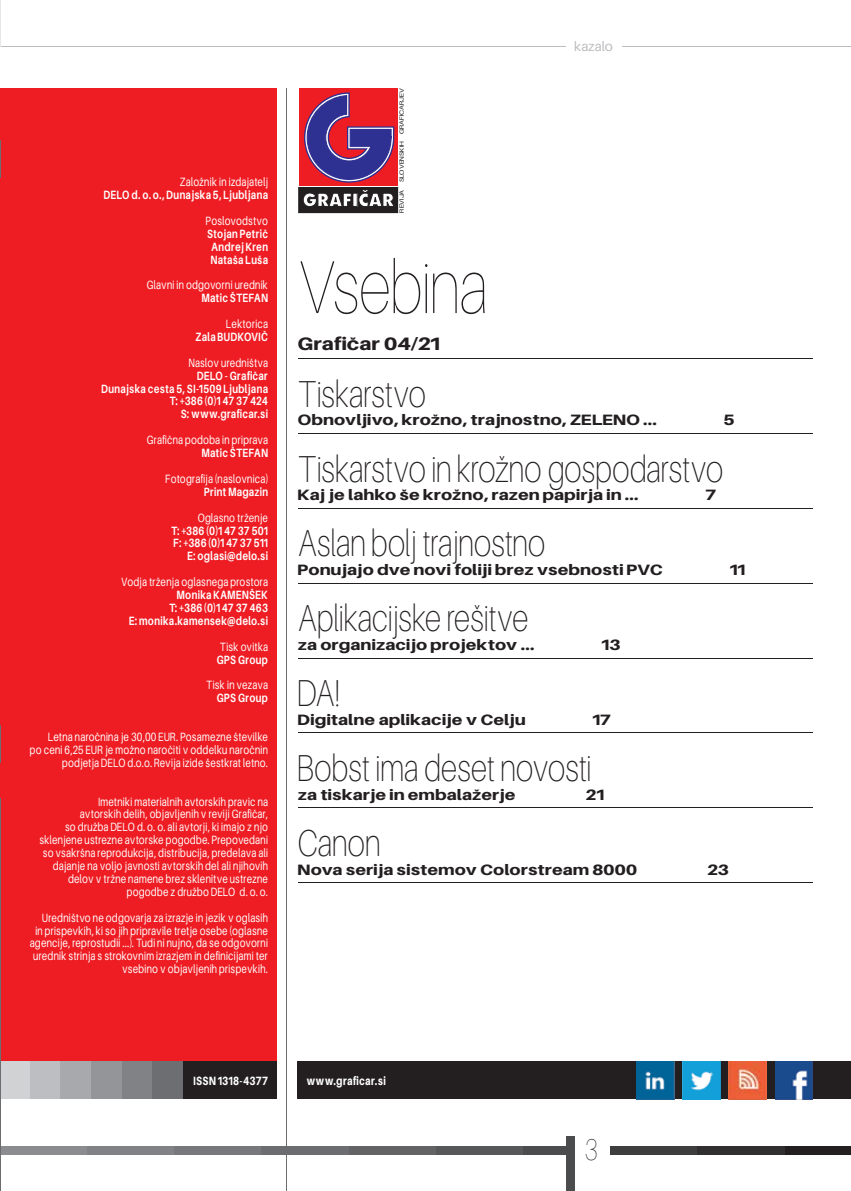
<style>
.page{position:relative;width:851px;height:1191px;background:#fff}
.page>*{position:absolute;margin:0;border:0;box-sizing:border-box;transform-origin:0 0}
.t1{font:200 condensed 75px "Aileron";letter-spacing:-.005em;color:#231f20}
.t2{font:100 condensed 37.5px "Aileron";letter-spacing:-.005em;color:#231f20}
.t3{font:200 30px "Aileron";color:#231f20;scale:.8 1}
.t4{font:800 expanded 18px "Aileron";color:#231f20}
.t5{font:800 expanded 15px "Aileron";letter-spacing:.015em;color:#231f20}
.t6{font:13.5px "Aileron";letter-spacing:.005em;color:#bcbdc0}
.t7{font:condensed 12px/12.9px "Aileron";letter-spacing:.015em;color:#fff;text-align:right}
.t8{font:700 condensed 12px/12.9px "Aileron";letter-spacing:.02em;color:#fff;text-align:right}
.t9{font:800 condensed 12px "Aileron";letter-spacing:.015em;color:#fff}
.t10{font:6.15px "Aileron";color:#231f20;scale:1.2 1}
</style>
<div class="page">
<div style="left:0;top:1146px;width:87px;height:8px;background:#8a8c8f"></div>
<div style="left:87px;top:1146px;width:87px;height:8px;background:#808285"></div>
<div style="left:174px;top:1146px;width:87px;height:8px;background:#76787b"></div>
<div style="left:261px;top:1146px;width:88px;height:8px;background:#6c6d70"></div>
<div style="left:349px;top:1146px;width:87px;height:8px;background:#636366"></div>
<div style="left:436px;top:1146px;width:87px;height:8px;background:#57585a"></div>
<div style="left:523px;top:1146px;width:43px;height:8px;background:#4b4c4d"></div>
<div style="left:610px;top:1146px;width:87px;height:8px;background:#3e3e3f"></div>
<div style="left:697px;top:1146px;width:87px;height:8px;background:#312f30"></div>
<div style="left:784px;top:1146px;width:66px;height:8px;background:#231f20"></div>
<div style="left:566px;top:1136px;width:8px;height:55px;background:#4b4c4d"></div>
<hr style="left:0;top:47px;width:850px;height:1px;background:#bcbdc0">
<div style="left:0;top:88px;width:276px;height:1011px;background:#ee1d23"></div>
<div style="left:0;top:1061px;width:276px;height:38px;background:#231f20"></div>
<hr style="left:298px;top:358px;width:514px;height:1px;background:#231f20">
<div style="left:566px;top:34px;width:55px;height:25px;background:#fff"></div>
<hr style="left:298px;top:433px;width:514px;height:1px;background:#231f20">
<hr style="left:298px;top:508px;width:514px;height:1px;background:#231f20">
<hr style="left:298px;top:583px;width:514px;height:1px;background:#231f20">
<hr style="left:298px;top:657px;width:514px;height:1px;background:#231f20">
<hr style="left:298px;top:732px;width:514px;height:1px;background:#231f20">
<hr style="left:298px;top:807px;width:514px;height:1px;background:#231f20">
<hr style="left:298px;top:882px;width:514px;height:1px;background:#231f20">
<hr style="left:286px;top:88px;width:1px;height:1103px;background:#6c6d70">
<div style="left:298px;top:88px;width:99px;height:98px;background:#ee1d23"></div>
<svg style="left:304px;top:93px;width:90px;height:89px"></svg>
<div style="left:298px;top:188px;width:99px;height:25px;background:#231f20"></div>
<div style="left:298px;top:187px;width:99px;height:26px;border:1px solid #231f20"></div>
<svg style="left:303px;top:193px;width:48px;height:14px"></svg>
<hr style="left:353px;top:193px;width:4px;height:13px;background:#fff">
<div style="left:352px;top:193px;width:5px;height:14px;border:1px solid #231f20"></div>
<svg style="left:358px;top:188px;width:37px;height:19px"></svg>
<div style="left:0;top:1061px;width:30px;height:38px;background:#d1d2d4"></div>
<div style="left:30px;top:1061px;width:30px;height:38px;background:#bdbec1"></div>
<div style="left:60px;top:1061px;width:31px;height:38px;background:#a8a9ad"></div>
<div style="left:91px;top:1061px;width:31px;height:38px;background:#939598"></div>
<div style="left:122px;top:1061px;width:30px;height:38px;background:#808285"></div>
<div style="left:152px;top:1061px;width:31px;height:38px;background:#6d6e71"></div>
<div style="left:298px;top:1061px;width:552px;height:38px;background:#231f20"></div>
<img style="left:636px;top:1099px;width:38px;height:1px">
<img style="left:636px;top:1061px;width:38px;height:38px">
<img style="left:682px;top:1099px;width:38px;height:1px">
<img style="left:682px;top:1061px;width:38px;height:38px">
<img style="left:728px;top:1099px;width:38px;height:1px">
<img style="left:728px;top:1061px;width:38px;height:38px">
<img style="left:775px;top:1099px;width:37px;height:1px">
<img style="left:775px;top:1061px;width:37px;height:38px">
<hr style="left:0;top:798px;width:1px;height:393px;background:#6c6d70">
<hr style="left:0;top:725px;width:1px;height:37px;background:#6c6d70">
<hr style="left:0;top:140px;width:1px;height:37px;background:#6c6d70">
<p class="t7" style="left:180px;top:176px;width:90px">Založnik in izdajatelj</p>
<p class="t8" style="left:104px;top:188px;width:166px">DELO d. o. o., Dunajska 5, Ljubljana</p>
<p class="t7" style="left:206px;top:214px;width:64px">Poslovodstvo</p>
<p class="t8" style="left:207px;top:227px;width:63px;text-align:center">Stojan Petrič<br>Andrej Kren<br>Nataša Luša</p>
<p class="t7" style="left:147px;top:279px;width:123px">Glavni in odgovorni urednik</p>
<p class="t8" style="left:202px;top:292px;width:68px">Matic ŠTEFAN</p>
<p class="t7" style="left:226px;top:317px;width:43px">Lektorica</p>
<p class="t8" style="left:195px;top:330px;width:74px">Zala BUDKOVIČ</p>
<p class="t7" style="left:189px;top:356px;width:81px">Naslov uredništva</p>
<p class="t8" style="left:101px;top:369px;width:168px">DELO - Grafičar<br>Dunajska cesta 5, SI-1509 Ljubljana<br>T: +386 (0)1 47 37 424<br>S: www.graficar.si</p>
<p class="t7" style="left:147px;top:434px;width:123px">Grafična podoba in priprava</p>
<p class="t8" style="left:202px;top:446px;width:68px">Matic ŠTEFAN</p>
<p class="t7" style="left:166px;top:472px;width:104px">Fotografija (naslovnica)</p>
<p class="t8" style="left:204px;top:485px;width:65px">Print Magazin</p>
<p class="t7" style="left:198px;top:511px;width:72px">Oglasno trženje</p>
<p class="t8" style="left:171px;top:524px;width:98px">T: +386 (0)1 47 37 501<br>F: +386 (0)1 47 37 511<br>E: oglasi@delo.si</p>
<p class="t7" style="left:121px;top:575px;width:148px">Vodja trženja oglasnega prostora</p>
<p class="t8" style="left:129px;top:588px;width:140px">Monika KAMENŠEK<br>T: +386 (0)1 47 37 463<br>E: monika.kamensek@delo.si</p>
<p class="t7" style="left:220px;top:640px;width:50px">Tisk ovitka</p>
<p class="t8" style="left:217px;top:653px;width:53px">GPS Group</p>
<p class="t7" style="left:206px;top:679px;width:63px">Tisk in vezava</p>
<p class="t8" style="left:217px;top:691px;width:53px">GPS Group</p>
<p class="t7" style="left:30px;top:730px;width:239px">Letna naročnina je 30,00 EUR. Posamezne številke<br>po ceni 6,25 EUR je možno naročiti v oddelku naročnin podjetja DELO d.o.o. Revija izide šestkrat letno.</p>
<p class="t7" style="left:39px;top:795px;width:230px">Imetniki materialnih avtorskih pravic na<br>avtorskih delih, objavljenih v reviji Grafičar,<br>so družba DELO d. o. o. ali avtorji, ki imajo z njo sklenjene ustrezne avtorske pogodbe. Prepovedani so vsakršna reprodukcija, distribucija, predelava ali dajanje na voljo javnosti avtorskih del ali njihovih delov v tržne namene brez sklenitve ustrezne pogodbe z družbo DELO d. o. o.</p>
<p class="t7" style="left:30px;top:911px;width:240px">Uredništvo ne odgovarja za izrazje in jezik v oglasih<br>in prispevkih, ki so jih pripravile tretje osebe (oglasne agencije, reprostudii ...). Tudi ni nujno, da se odgovorni urednik strinja s strokovnim izrazjem in definicijami ter vsebino v objavljenih prispevkih.</p>
<p class="t10" style="left:398px;top:213px;width:105px;rotate:-90deg">REVIJA SLOVENSKIH GRAFIČARJEV</p>
<h1 class="t1" style="left:298px;top:246px;width:191px">Vsebina</h1>
<h3 class="t4" style="left:298px;top:334px;width:143px">Grafičar 04/21</h3>
<p class="t6" style="left:574px;top:39px;width:40px">kazalo</p>
<h2 class="t2" style="left:298px;top:373px;width:130px">Tiskarstvo</h2>
<p class="t5" style="left:298px;top:411px;width:360px">Obnovljivo, krožno, trajnostno, ZELENO …</p>
<p class="t5" style="left:723px;top:411px;width:12px">5</p>
<h2 class="t2" style="left:298px;top:448px;width:427px">Tiskarstvo in krožno gospodarstvo</h2>
<p class="t5" style="left:298px;top:486px;width:342px">Kaj je lahko še krožno, razen papirja in ...</p>
<p class="t5" style="left:705px;top:486px;width:12px">7</p>
<h2 class="t2" style="left:298px;top:523px;width:249px">Aslan bolj trajnostno</h2>
<p class="t5" style="left:298px;top:561px;width:366px">Ponujajo dve novi foliji brez vsebnosti PVC</p>
<p class="t5" style="left:729px;top:561px;width:17px">11</p>
<h2 class="t2" style="left:298px;top:597px;width:232px">Aplikacijske rešitve</h2>
<p class="t5" style="left:298px;top:636px;width:238px">za organizacijo projektov ...</p>
<p class="t5" style="left:601px;top:636px;width:20px">13</p>
<h2 class="t2" style="left:298px;top:672px;width:43px">DA!</h2>
<p class="t5" style="left:298px;top:711px;width:229px">Digitalne aplikacije v Celju</p>
<p class="t5" style="left:592px;top:711px;width:20px">17</p>
<h2 class="t2" style="left:298px;top:747px;width:295px">Bobst ima deset novosti</h2>
<p class="t5" style="left:298px;top:786px;width:219px">za tiskarje in embalažerje</p>
<p class="t5" style="left:585px;top:786px;width:20px">21</p>
<h2 class="t2" style="left:298px;top:822px;width:84px">Canon</h2>
<p class="t5" style="left:298px;top:860px;width:341px">Nova serija sistemov Colorstream 8000</p>
<p class="t5" style="left:707px;top:860px;width:23px">23</p>
<p class="t9" style="left:193px;top:1074px;width:76px">ISSN 1318-4377</p>
<p class="t9" style="left:306px;top:1074px;width:81px">www.graficar.si</p>
<h3 class="t3" style="left:585px;top:1133px;width:17px">3</h3>
</div>
